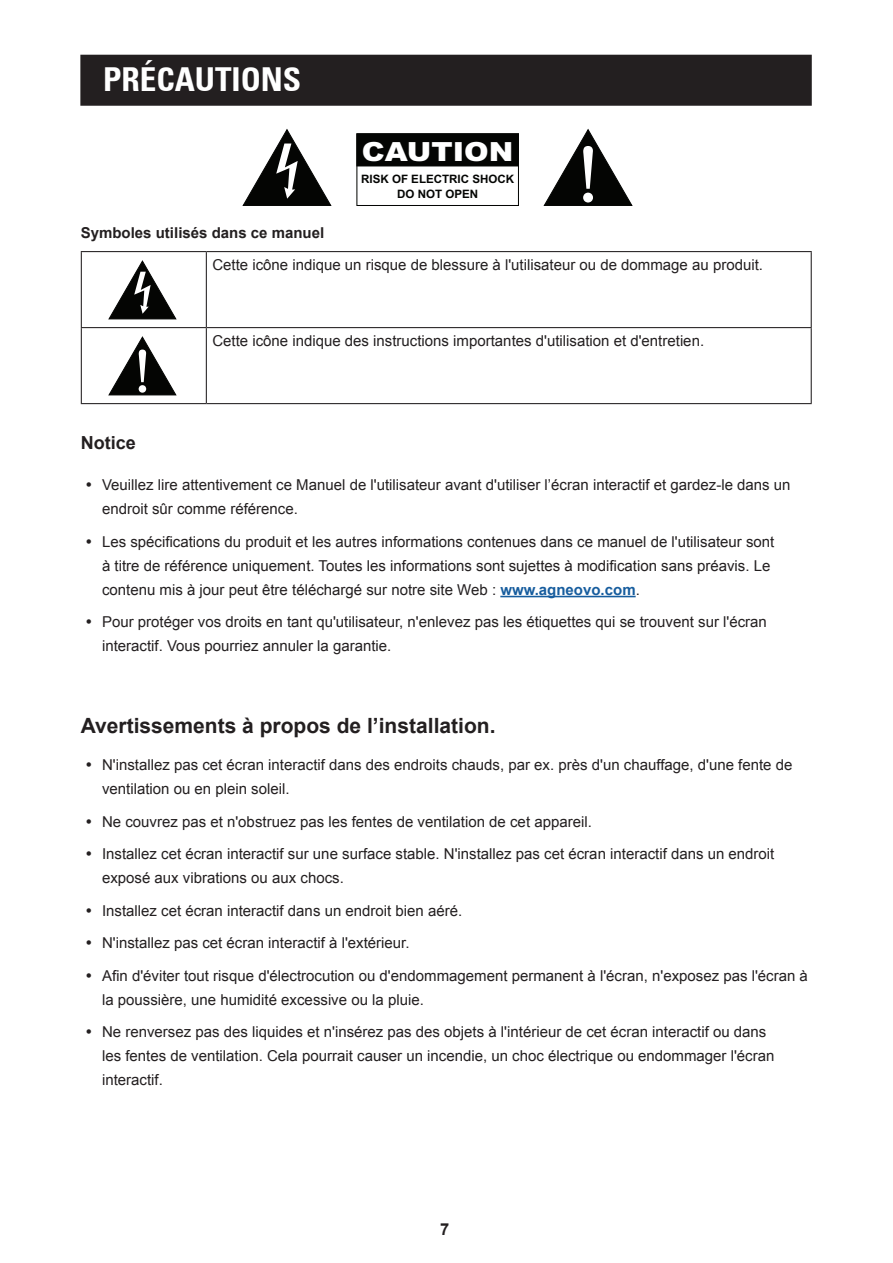
<style>
.page{position:relative;width:893px;height:1263px;background:#fff}
.page>*{position:absolute;margin:0;border:0;box-sizing:border-box;transform-origin:0 0}
.t1{font:700 condensed 33px "Univers 67";color:#fff}
.t2{font:900 26.4px "Arial";color:#fff;scale:1.12 1}
.t3{font:700 21px "Arial";color:#231f20}
.t4{font:700 18px "Arial";color:#231f20}
.t5{font:700 16.5px "Arial";color:#231f20}
.t6{font:15px/24px "Arial";color:#231f20}
.t7{font:700 15px "Arial";color:#231f20}
.t8{font:700 11.55px/15px "Arial";color:#040503;text-align:center}
.s1{font-weight:700;color:#175d9e}
</style>
<div class="page">
<div style="left:81px;top:55px;width:730px;height:50px;background:#231f20"></div>
<div style="left:80px;top:55px;width:732px;height:51px;border:2px solid #231f20"></div>
<svg style="left:243px;top:129px;width:89px;height:77px"></svg>
<svg style="left:543px;top:129px;width:89px;height:77px"></svg>
<div style="left:356px;top:133px;width:163px;height:73px;border:1px solid #040503"></div>
<div style="left:357px;top:133px;width:162px;height:33px;background:#040503;border:1px solid #040503"></div>
<hr style="left:500px;top:596px;width:136px;height:1px;background:#175d9e">
<hr style="left:81px;top:251px;width:125px;height:1px;background:#231f20">
<hr style="left:81px;top:252px;width:1px;height:75px;background:#231f20">
<hr style="left:206px;top:251px;width:606px;height:1px;background:#231f20">
<hr style="left:206px;top:252px;width:1px;height:75px;background:#231f20">
<hr style="left:811px;top:252px;width:1px;height:75px;background:#231f20">
<hr style="left:81px;top:327px;width:125px;height:1px;background:#231f20">
<hr style="left:81px;top:328px;width:1px;height:75px;background:#231f20">
<hr style="left:206px;top:327px;width:606px;height:1px;background:#231f20">
<hr style="left:206px;top:328px;width:1px;height:75px;background:#231f20">
<hr style="left:811px;top:328px;width:1px;height:75px;background:#231f20">
<hr style="left:81px;top:403px;width:125px;height:1px;background:#231f20">
<hr style="left:206px;top:403px;width:606px;height:1px;background:#231f20">
<svg style="left:109px;top:261px;width:67px;height:58px"></svg>
<svg style="left:109px;top:337px;width:67px;height:58px"></svg>
<h1 class="t1" style="left:103px;top:59px;width:200px">PRÉCAUTIONS</h1>
<h2 class="t2" style="left:362px;top:134px;width:137px">CAUTION</h2>
<p class="t8" style="left:361px;top:173px;width:155px">RISK OF ELECTRIC SHOCK<br>DO NOT OPEN</p>
<p class="t7" style="left:81px;top:222px;width:245px">Symboles utilisés dans ce manuel</p>
<p class="t6" style="left:212px;top:253px;width:552px">Cette icône indique un risque de blessure à l'utilisateur ou de dommage au produit.</p>
<p class="t6" style="left:212px;top:329px;width:493px">Cette icône indique des instructions importantes d'utilisation et d'entretien.</p>
<p class="t4" style="left:81px;top:430px;width:57px">Notice</p>
<p class="t6" style="left:102px;top:473px;width:690px">Veuillez lire attentivement ce Manuel de l'utilisateur avant d'utiliser l’écran interactif et gardez-le dans un endroit sûr comme référence.</p>
<p class="t6" style="left:102px;top:530px;width:674px">Les spécifications du produit et les autres informations contenues dans ce manuel de l'utilisateur sont à titre de référence uniquement. Toutes les informations sont sujettes à modification sans préavis. Le contenu mis à jour peut être téléchargé sur notre site Web : <span class="s1">www.agneovo.com</span>.</p>
<p class="t6" style="left:102px;top:610px;width:666px">Pour protéger vos droits en tant qu'utilisateur, n'enlevez pas les étiquettes qui se trouvent sur l'écran interactif. Vous pourriez annuler la garantie.</p>
<h3 class="t3" style="left:81px;top:711px;width:416px">Avertissements à propos de l’installation.</h3>
<p class="t6" style="left:102px;top:753px;width:692px">N'installez pas cet écran interactif dans des endroits chauds, par ex. près d'un chauffage, d'une fente de ventilation ou en plein soleil.</p>
<p class="t6" style="left:102px;top:805px;width:674px;line-height:32.5px">Ne couvrez pas et n'obstruez pas les fentes de ventilation de cet appareil.<br>Installez cet écran interactif sur une surface stable. N'installez pas cet écran interactif dans un endroit</p>
<p class="t6" style="left:102px;top:862px;width:707px;line-height:32.5px">exposé aux vibrations ou aux chocs.<br>Installez cet écran interactif dans un endroit bien aéré.<br>N'installez pas cet écran interactif à l'extérieur.<br>Afin d'éviter tout risque d'électrocution ou d'endommagement permanent à l'écran, n'exposez pas l'écran à</p>
<p class="t6" style="left:102px;top:983px;width:666px;line-height:32.5px">la poussière, une humidité excessive ou la pluie.<br>Ne renversez pas des liquides et n'insérez pas des objets à l'intérieur de cet écran interactif ou dans</p>
<p class="t6" style="left:102px;top:1044px;width:674px">les fentes de ventilation. Cela pourrait causer un incendie, un choc électrique ou endommager l'écran interactif.</p>
<p class="t5" style="left:440px;top:1217px;width:11px">7</p>
</div>
